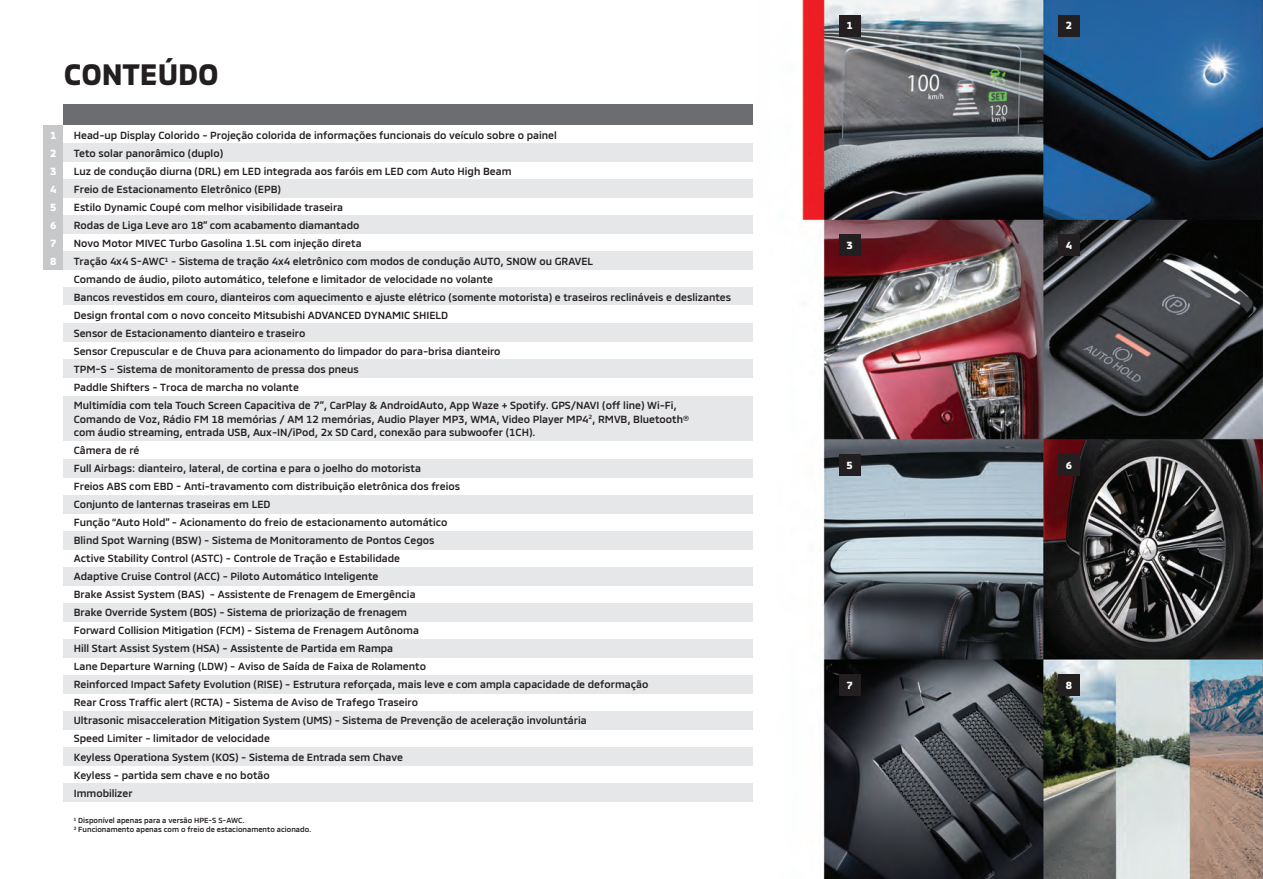
<style>
.page{position:relative;width:1263px;height:879px;background:#fff}
.page>*{position:absolute;margin:0;border:0;box-sizing:border-box;transform-origin:0 0}
.t1{font:700 30px "MMCOFFICE";letter-spacing:-.005em;color:#231f20}
.t2{font:500 10.5px "MMCOFFICE";color:#231f20}
.t3{font:700 10.5px "MMCOFFICE";color:#fff}
.t4{font:500 7.5px "MMCOFFICE";color:#231f20}
</style>
<div class="page">
<img style="left:43px;top:0;width:1220px;height:878px">
<div style="left:63px;top:104px;width:690px;height:21px;background:#6c6d70"></div>
<div style="left:63px;top:125px;width:690px;height:18px;background:#fff"></div>
<div style="left:63px;top:197px;width:690px;height:18px;background:#fff"></div>
<div style="left:63px;top:269px;width:690px;height:18px;background:#fff"></div>
<div style="left:63px;top:161px;width:690px;height:18px;background:#fff"></div>
<div style="left:63px;top:233px;width:690px;height:18px;background:#fff"></div>
<div style="left:63px;top:143px;width:690px;height:18px;background:#e6e7e9"></div>
<div style="left:63px;top:215px;width:690px;height:18px;background:#e6e7e9"></div>
<div style="left:63px;top:287px;width:690px;height:18px;background:#e6e7e9"></div>
<div style="left:63px;top:179px;width:690px;height:18px;background:#e6e7e9"></div>
<div style="left:63px;top:251px;width:690px;height:18px;background:#e6e7e9"></div>
<div style="left:63px;top:305px;width:690px;height:18px;background:#fff"></div>
<div style="left:63px;top:377px;width:690px;height:18px;background:#fff"></div>
<div style="left:63px;top:341px;width:690px;height:18px;background:#fff"></div>
<div style="left:63px;top:323px;width:690px;height:18px;background:#e6e7e9"></div>
<div style="left:63px;top:395px;width:690px;height:46px;background:#e6e7e9"></div>
<div style="left:63px;top:359px;width:690px;height:18px;background:#e6e7e9"></div>
<div style="left:63px;top:477px;width:690px;height:18px;background:#fff"></div>
<div style="left:63px;top:549px;width:690px;height:18px;background:#fff"></div>
<div style="left:63px;top:657px;width:690px;height:18px;background:#fff"></div>
<div style="left:63px;top:441px;width:690px;height:18px;background:#fff"></div>
<div style="left:63px;top:513px;width:690px;height:18px;background:#fff"></div>
<div style="left:63px;top:585px;width:690px;height:18px;background:#fff"></div>
<div style="left:63px;top:693px;width:690px;height:18px;background:#fff"></div>
<div style="left:63px;top:621px;width:690px;height:18px;background:#fff"></div>
<div style="left:63px;top:729px;width:690px;height:18px;background:#fff"></div>
<div style="left:63px;top:765px;width:690px;height:18px;background:#fff"></div>
<div style="left:63px;top:495px;width:690px;height:18px;background:#e6e7e9"></div>
<div style="left:63px;top:567px;width:690px;height:18px;background:#e6e7e9"></div>
<div style="left:63px;top:675px;width:690px;height:18px;background:#e6e7e9"></div>
<div style="left:63px;top:459px;width:690px;height:18px;background:#e6e7e9"></div>
<div style="left:63px;top:531px;width:690px;height:18px;background:#e6e7e9"></div>
<div style="left:63px;top:639px;width:690px;height:18px;background:#e6e7e9"></div>
<div style="left:63px;top:603px;width:690px;height:18px;background:#e6e7e9"></div>
<div style="left:63px;top:711px;width:690px;height:18px;background:#e6e7e9"></div>
<div style="left:63px;top:747px;width:690px;height:18px;background:#e6e7e9"></div>
<div style="left:63px;top:783px;width:690px;height:18px;background:#e6e7e9"></div>
<div style="left:44px;top:125px;width:19px;height:144px;background:#c7c8ca"></div>
<div style="left:839px;top:15px;width:21px;height:21px;background:#231f20"></div>
<div style="left:839px;top:234px;width:21px;height:22px;background:#231f20"></div>
<div style="left:839px;top:454px;width:21px;height:21px;background:#231f20"></div>
<div style="left:839px;top:673px;width:21px;height:22px;background:#231f20"></div>
<div style="left:1058px;top:15px;width:21px;height:21px;background:#231f20"></div>
<div style="left:1058px;top:234px;width:21px;height:22px;background:#231f20"></div>
<div style="left:1058px;top:454px;width:21px;height:21px;background:#231f20"></div>
<div style="left:1058px;top:673px;width:21px;height:22px;background:#231f20"></div>
<p class="t1" style="left:64px;top:51px;width:156px">CONTEÚDO</p>
<p class="t3" style="left:50px;top:127px;width:8px">1</p>
<p class="t3" style="left:50px;top:145px;width:8px">2</p>
<p class="t3" style="left:50px;top:163px;width:8px">3</p>
<p class="t3" style="left:50px;top:181px;width:8px">4</p>
<p class="t3" style="left:50px;top:199px;width:8px">5</p>
<p class="t3" style="left:50px;top:217px;width:8px">6</p>
<p class="t3" style="left:50px;top:235px;width:8px">7</p>
<p class="t3" style="left:50px;top:253px;width:8px">8</p>
<p class="t2" style="left:74px;top:127px;width:485px">Head-up Display Colorido - Projeção colorida de informações funcionais do veículo sobre o painel</p>
<p class="t2" style="left:74px;top:145px;width:151px">Teto solar panorâmico (duplo)</p>
<p class="t2" style="left:74px;top:163px;width:439px">Luz de condução diurna (DRL) em LED integrada aos faróis em LED com Auto High Beam</p>
<p class="t2" style="left:74px;top:181px;width:209px">Freio de Estacionamento Eletrônico (EPB)</p>
<p class="t2" style="left:74px;top:199px;width:271px">Estilo Dynamic Coupé com melhor visibilidade traseira</p>
<p class="t2" style="left:74px;top:217px;width:287px">Rodas de Liga Leve aro 18” com acabamento diamantado</p>
<p class="t2" style="left:74px;top:235px;width:289px">Novo Motor MIVEC Turbo Gasolina 1.5L com injeção direta</p>
<p class="t2" style="left:74px;top:253px;width:521px">Tração 4x4 S-AWC¹ - Sistema de tração 4x4 eletrônico com modos de condução AUTO, SNOW ou GRAVEL</p>
<p class="t2" style="left:74px;top:271px;width:421px">Comando de áudio, piloto automático, telefone e limitador de velocidade no volante</p>
<p class="t2" style="left:74px;top:289px;width:659px">Bancos revestidos em couro, dianteiros com aquecimento e ajuste elétrico (somente motorista) e traseiros reclináveis e deslizantes</p>
<p class="t2" style="left:74px;top:307px;width:376px">Design frontal com o novo conceito Mitsubishi ADVANCED DYNAMIC SHIELD</p>
<p class="t2" style="left:74px;top:325px;width:233px">Sensor de Estacionamento dianteiro e traseiro</p>
<p class="t2" style="left:74px;top:343px;width:428px">Sensor Crepuscular e de Chuva para acionamento do limpador do para-brisa dianteiro</p>
<p class="t2" style="left:74px;top:361px;width:287px">TPM-S - Sistema de monitoramento de pressa dos pneus</p>
<p class="t2" style="left:74px;top:379px;width:227px">Paddle Shifters - Troca de marcha no volante</p>
<p class="t2" style="left:74px;top:397px;width:604px">Multimídia com tela Touch Screen Capacitiva de 7”, CarPlay &amp; AndroidAuto, App Waze + Spotify. GPS/NAVI (off line) Wi-Fi,</p>
<p class="t2" style="left:74px;top:410px;width:617px">Comando de Voz, Rádio FM 18 memórias / AM 12 memórias, Audio Player MP3, WMA, Video Player MP4<sup>2</sup>, RMVB, Bluetooth®</p>
<p class="t2" style="left:74px;top:424px;width:463px">com áudio streaming, entrada USB, Aux-IN/iPod, 2x SD Card, conexão para subwoofer (1CH).</p>
<p class="t2" style="left:74px;top:442px;width:67px">Câmera de ré</p>
<p class="t2" style="left:74px;top:460px;width:349px">Full Airbags: dianteiro, lateral, de cortina e para o joelho do motorista</p>
<p class="t2" style="left:74px;top:478px;width:388px">Freios ABS com EBD - Anti-travamento com distribuição eletrônica dos freios</p>
<p class="t2" style="left:74px;top:496px;width:198px">Conjunto de lanternas traseiras em LED</p>
<p class="t2" style="left:74px;top:514px;width:375px">Função “Auto Hold” - Acionamento do freio de estacionamento automático</p>
<p class="t2" style="left:74px;top:532px;width:362px">Blind Spot Warning (BSW) - Sistema de Monitoramento de Pontos Cegos</p>
<p class="t2" style="left:74px;top:550px;width:328px">Active Stability Control (ASTC) - Controle de Tração e Estabilidade</p>
<p class="t2" style="left:74px;top:568px;width:306px">Adaptive Cruise Control (ACC) - Piloto Automático Inteligente</p>
<p class="t2" style="left:74px;top:586px;width:343px">Brake Assist System (BAS) - Assistente de Frenagem de Emergência</p>
<p class="t2" style="left:74px;top:604px;width:335px">Brake Override System (BOS) - Sistema de priorização de frenagem</p>
<p class="t2" style="left:74px;top:622px;width:347px">Forward Collision Mitigation (FCM) - Sistema de Frenagem Autônoma</p>
<p class="t2" style="left:74px;top:640px;width:321px">Hill Start Assist System (HSA) - Assistente de Partida em Rampa</p>
<p class="t2" style="left:74px;top:658px;width:354px">Lane Departure Warning (LDW) - Aviso de Saída de Faixa de Rolamento</p>
<p class="t2" style="left:74px;top:676px;width:576px">Reinforced Impact Safety Evolution (RISE) - Estrutura reforçada, mais leve e com ampla capacidade de deformação</p>
<p class="t2" style="left:74px;top:694px;width:346px">Rear Cross Traffic alert (RCTA) - Sistema de Aviso de Trafego Traseiro</p>
<p class="t2" style="left:74px;top:712px;width:514px">Ultrasonic misacceleration Mitigation System (UMS) - Sistema de Prevenção de aceleração involuntária</p>
<p class="t2" style="left:74px;top:730px;width:198px">Speed Limiter - limitador de velocidade</p>
<p class="t2" style="left:74px;top:748px;width:331px">Keyless Operationa System (KOS) - Sistema de Entrada sem Chave</p>
<p class="t2" style="left:74px;top:766px;width:198px">Keyless - partida sem chave e no botão</p>
<p class="t2" style="left:74px;top:784px;width:60px">Immobilizer</p>
<p class="t4" style="left:74px;top:813px;width:173px">¹ Disponível apenas para a versão HPE-S S-AWC.</p>
<p class="t4" style="left:74px;top:823px;width:239px">² Funcionamento apenas com o freio de estacionamento acionado.</p>
<p class="t3" style="left:847px;top:17px;width:8px">1</p>
<p class="t3" style="left:847px;top:237px;width:8px">3</p>
<p class="t3" style="left:847px;top:456px;width:8px">5</p>
<p class="t3" style="left:847px;top:676px;width:8px">7</p>
<p class="t3" style="left:1066px;top:17px;width:8px">2</p>
<p class="t3" style="left:1066px;top:237px;width:8px">4</p>
<p class="t3" style="left:1066px;top:456px;width:8px">6</p>
<p class="t3" style="left:1066px;top:676px;width:8px">8</p>
</div>
